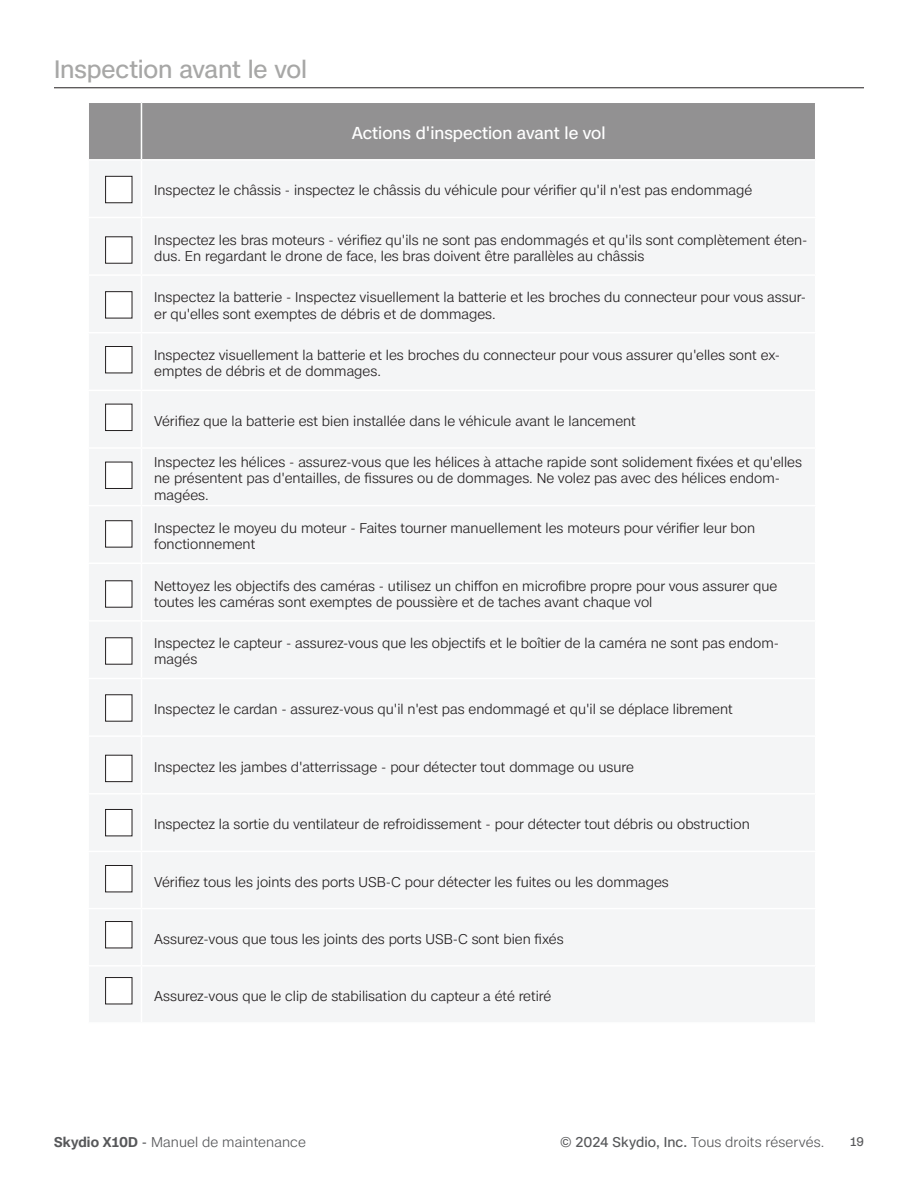
<style>
.page{position:relative;width:918px;height:1188px;background:#fff}
.page>*{position:absolute;margin:0;border:0;box-sizing:border-box;transform-origin:0 0}
.Section_Headings_Eyebrow{font:24px "Case";letter-spacing:-.005em;color:#a7a7a6}
.t1{font:16.5px "Case";color:#fff}
.t2{font:300 13.5px/16.2px "Case";color:#231f20}
.t3{font:300 13.5px "Case";letter-spacing:.005em;color:#57585a}
.t4{font:12px "Case";color:#57585a}
.s1{font-weight:600}
.s2{font-weight:400}
</style>
<div class="page">
<hr style="left:54px;top:87px;width:810px;height:1px;background:#231f20">
<div style="left:89px;top:103px;width:726px;height:56px;background:#929192"></div>
<div style="left:89px;top:161px;width:726px;height:861px;background:#f4f5f6"></div>
<hr style="left:141px;top:161px;width:1px;height:56px;background:#fff">
<hr style="left:87px;top:217px;width:54px;height:1px;background:#fff">
<hr style="left:141px;top:217px;width:675px;height:1px;background:#fff">
<hr style="left:141px;top:218px;width:1px;height:56px;background:#fff">
<hr style="left:87px;top:274px;width:54px;height:2px;background:#fff">
<hr style="left:141px;top:274px;width:675px;height:2px;background:#fff">
<hr style="left:141px;top:276px;width:1px;height:56px;background:#fff">
<hr style="left:87px;top:332px;width:54px;height:1px;background:#fff">
<hr style="left:141px;top:332px;width:675px;height:1px;background:#fff">
<hr style="left:141px;top:333px;width:1px;height:57px;background:#fff">
<hr style="left:87px;top:390px;width:54px;height:1px;background:#fff">
<hr style="left:141px;top:390px;width:675px;height:1px;background:#fff">
<hr style="left:141px;top:391px;width:1px;height:56px;background:#fff">
<hr style="left:87px;top:447px;width:54px;height:2px;background:#fff">
<hr style="left:141px;top:447px;width:675px;height:2px;background:#fff">
<hr style="left:141px;top:449px;width:1px;height:56px;background:#fff">
<hr style="left:87px;top:505px;width:54px;height:1px;background:#fff">
<hr style="left:141px;top:505px;width:675px;height:1px;background:#fff">
<hr style="left:141px;top:506px;width:1px;height:56px;background:#fff">
<hr style="left:87px;top:562px;width:54px;height:2px;background:#fff">
<hr style="left:141px;top:562px;width:675px;height:2px;background:#fff">
<hr style="left:141px;top:564px;width:1px;height:56px;background:#fff">
<hr style="left:87px;top:620px;width:54px;height:2px;background:#fff">
<hr style="left:141px;top:620px;width:675px;height:2px;background:#fff">
<hr style="left:141px;top:622px;width:1px;height:56px;background:#fff">
<hr style="left:87px;top:678px;width:54px;height:1px;background:#fff">
<hr style="left:141px;top:678px;width:675px;height:1px;background:#fff">
<hr style="left:141px;top:679px;width:1px;height:56px;background:#fff">
<hr style="left:87px;top:735px;width:54px;height:2px;background:#fff">
<hr style="left:141px;top:735px;width:675px;height:2px;background:#fff">
<hr style="left:141px;top:737px;width:1px;height:56px;background:#fff">
<hr style="left:87px;top:793px;width:54px;height:2px;background:#fff">
<hr style="left:141px;top:793px;width:675px;height:2px;background:#fff">
<hr style="left:141px;top:795px;width:1px;height:56px;background:#fff">
<hr style="left:87px;top:851px;width:54px;height:1px;background:#fff">
<hr style="left:141px;top:851px;width:675px;height:1px;background:#fff">
<hr style="left:141px;top:852px;width:1px;height:56px;background:#fff">
<hr style="left:87px;top:908px;width:54px;height:1px;background:#fff">
<hr style="left:141px;top:908px;width:675px;height:1px;background:#fff">
<hr style="left:141px;top:909px;width:1px;height:56px;background:#fff">
<hr style="left:87px;top:965px;width:54px;height:2px;background:#fff">
<hr style="left:141px;top:965px;width:675px;height:2px;background:#fff">
<hr style="left:141px;top:967px;width:1px;height:55px;background:#fff">
<hr style="left:141px;top:103px;width:1px;height:56px;background:#fff">
<div style="left:106px;top:176px;width:26px;height:27px;background:#fff"></div>
<div style="left:105px;top:176px;width:27px;height:27px;border:1px solid #231f20"></div>
<div style="left:106px;top:237px;width:26px;height:26px;background:#fff"></div>
<div style="left:105px;top:237px;width:27px;height:27px;border:1px solid #231f20"></div>
<div style="left:106px;top:292px;width:26px;height:26px;background:#fff"></div>
<div style="left:105px;top:291px;width:27px;height:27px;border:1px solid #231f20"></div>
<div style="left:106px;top:347px;width:26px;height:26px;background:#fff"></div>
<div style="left:105px;top:346px;width:27px;height:27px;border:1px solid #231f20"></div>
<div style="left:106px;top:404px;width:26px;height:27px;background:#fff"></div>
<div style="left:105px;top:404px;width:27px;height:27px;border:1px solid #231f20"></div>
<div style="left:106px;top:462px;width:26px;height:26px;background:#fff"></div>
<div style="left:105px;top:462px;width:27px;height:27px;border:1px solid #231f20"></div>
<div style="left:106px;top:521px;width:26px;height:26px;background:#fff"></div>
<div style="left:105px;top:520px;width:27px;height:27px;border:1px solid #231f20"></div>
<div style="left:106px;top:581px;width:26px;height:26px;background:#fff"></div>
<div style="left:106px;top:638px;width:26px;height:26px;background:#fff"></div>
<div style="left:105px;top:637px;width:27px;height:27px;border:1px solid #231f20"></div>
<div style="left:106px;top:695px;width:26px;height:26px;background:#fff"></div>
<div style="left:105px;top:694px;width:27px;height:27px;border:1px solid #231f20"></div>
<div style="left:106px;top:755px;width:26px;height:27px;background:#fff"></div>
<div style="left:105px;top:755px;width:27px;height:27px;border:1px solid #231f20"></div>
<div style="left:106px;top:809px;width:26px;height:27px;background:#fff"></div>
<div style="left:105px;top:809px;width:27px;height:27px;border:1px solid #231f20"></div>
<div style="left:106px;top:865px;width:26px;height:27px;background:#fff"></div>
<div style="left:105px;top:865px;width:27px;height:27px;border:1px solid #231f20"></div>
<div style="left:106px;top:922px;width:26px;height:26px;background:#fff"></div>
<div style="left:105px;top:921px;width:27px;height:27px;border:1px solid #231f20"></div>
<div style="left:106px;top:978px;width:26px;height:26px;background:#fff"></div>
<div style="left:105px;top:977px;width:27px;height:27px;border:1px solid #231f20"></div>
<p class="Section_Headings_Eyebrow" style="left:54px;top:51px;width:255px">Inspection avant le vol</p>
<p class="t1" style="left:352px;top:121px;width:255px">Actions d'inspection avant le vol</p>
<p class="t2" style="left:154px;top:182px;width:600px">Inspectez le châssis - inspectez le châssis du véhicule pour vérifier qu'il n'est pas endommagé</p>
<p class="t2" style="left:154px;top:231px;width:655px">Inspectez les bras moteurs - vérifiez qu'ils ne sont pas endommagés et qu'ils sont complètement éten&shy;dus. En regardant le drone de face, les bras doivent être parallèles au châssis</p>
<p class="t2" style="left:154px;top:289px;width:653px">Inspectez la batterie - Inspectez visuellement la batterie et les broches du connecteur pour vous assur&shy;er qu'elles sont exemptes de débris et de dommages.</p>
<p class="t2" style="left:154px;top:347px;width:627px">Inspectez visuellement la batterie et les broches du connecteur pour vous assurer qu'elles sont ex&shy;emptes de débris et de dommages.</p>
<p class="t2" style="left:154px;top:412px;width:483px">Vérifiez que la batterie est bien installée dans le véhicule avant le lancement</p>
<p class="t2" style="left:154px;top:454px;width:649px">Inspectez les hélices - assurez-vous que les hélices à attache rapide sont solidement fixées et qu'elles ne présentent pas d'entailles, de fissures ou de dommages. Ne volez pas avec des hélices endom&shy;magées.</p>
<p class="t2" style="left:154px;top:520px;width:602px">Inspectez le moyeu du moteur - Faites tourner manuellement les moteurs pour vérifier leur bon fonctionnement</p>
<p class="t2" style="left:154px;top:577px;width:625px">Nettoyez les objectifs des caméras - utilisez un chiffon en microfibre propre pour vous assurer que toutes les caméras sont exemptes de poussière et de taches avant chaque vol</p>
<p class="t2" style="left:154px;top:635px;width:626px">Inspectez le capteur - assurez-vous que les objectifs et le boîtier de la caméra ne sont pas endom&shy;magés</p>
<p class="t2" style="left:154px;top:701px;width:580px">Inspectez le cardan - assurez-vous qu'il n'est pas endommagé et qu'il se déplace librement</p>
<p class="t2" style="left:154px;top:758px;width:481px">Inspectez les jambes d'atterrissage - pour détecter tout dommage ou usure</p>
<p class="t2" style="left:154px;top:816px;width:597px">Inspectez la sortie du ventilateur de refroidissement - pour détecter tout débris ou obstruction</p>
<p class="t2" style="left:154px;top:873px;width:516px">Vérifiez tous les joints des ports USB-C pour détecter les fuites ou les dommages</p>
<p class="t2" style="left:154px;top:931px;width:411px">Assurez-vous que tous les joints des ports USB-C sont bien fixés</p>
<p class="t2" style="left:154px;top:988px;width:399px">Assurez-vous que le clip de stabilisation du capteur a été retiré</p>
<p class="t3" style="left:54px;top:1132px;width:253px"><span class="s1">Skydio X10D</span> <span class="s2">-</span> Manuel de maintenance</p>
<p class="t3" style="left:560px;top:1132px;width:266px"><span class="s2">© 2024 Skydio, Inc.</span> Tous droits réservés.</p>
<p class="t4" style="left:850px;top:1132px;width:15px">19</p>
</div>
